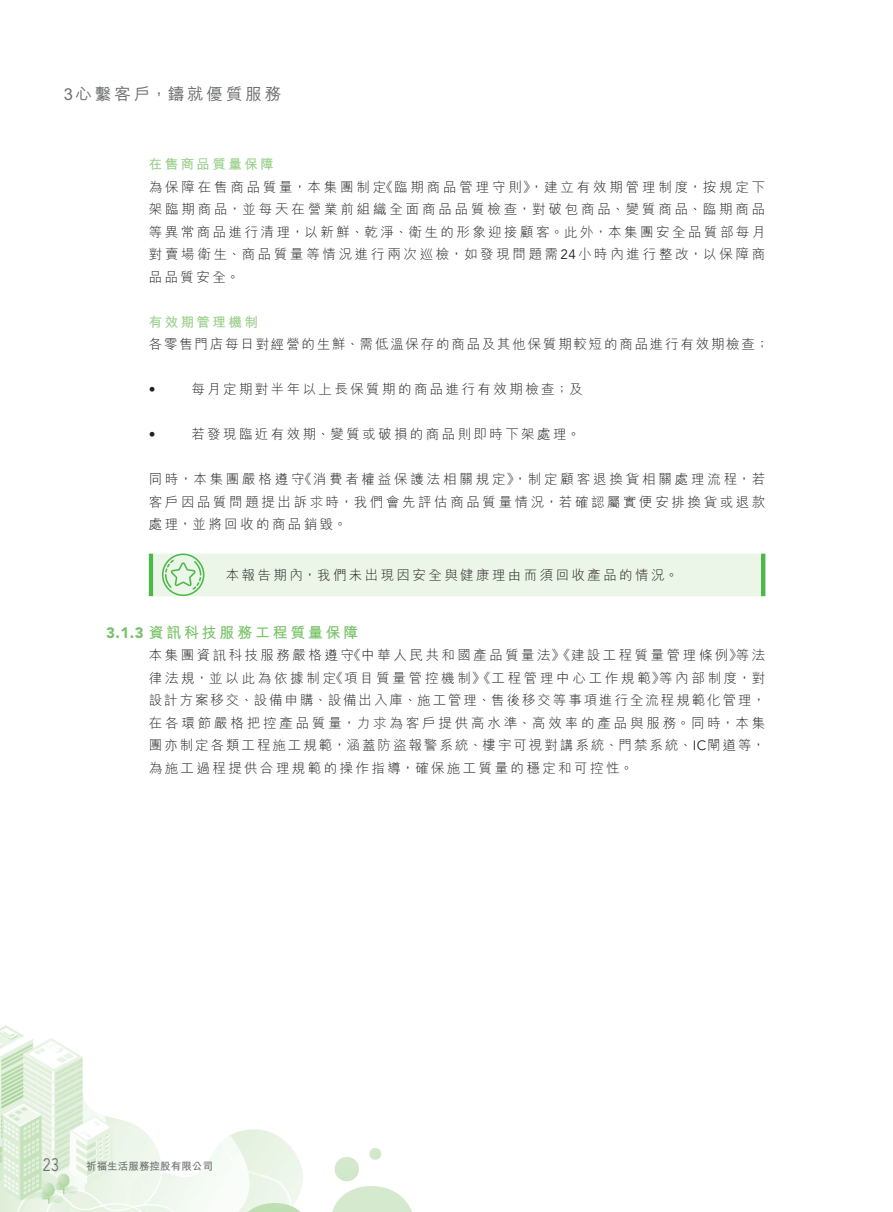
<style>
.page{position:relative;width:893px;height:1212px;background:#fff}
.page>*{position:absolute;margin:0;border:0;box-sizing:border-box;transform-origin:0 0}
.t1{font:18px "Avenir LT Std";color:#6c6d70;scale:.8 1}
.t2{font:500 16.5px "M Hei HK";letter-spacing:.18em;color:#6c6d70}
.t3{font:700 15px "M Hei HK";letter-spacing:.18em;color:#76c266}
.t4{font:300 13.5px/22.5px "M Hei HK";letter-spacing:.18em;color:#231f20;text-align:justify}
.t5{font:300 13.5px "M Hei HK";letter-spacing:.13em;color:#231f20}
.t6{font:700 13.5px "M Hei HK";letter-spacing:.18em;color:#9acf8a}
.t7{font:13.5px "Avenir LT Std";color:#231f20}
.t8{font:700 10.5px "M Hei HK";letter-spacing:.01em;color:#6c6d70}
.s1{font-family:"Avenir LT Std";font-weight:400}
.s2{font-family:"Avenir LT Std";font-weight:900}
</style>
<div class="page">
<img style="left:0;top:553px;width:766px;height:659px">
<div style="left:149px;top:553px;width:616px;height:43px;background:#ebf5e8"></div>
<p class="t2" style="left:64px;top:82px;width:219px">3心繫客戶，鑄就優質服務</p>
<p class="t6" style="left:149px;top:155px;width:127px">在售商品質量保障</p>
<p class="t4" style="left:149px;top:175px;width:618px">為保障在售商品質量，本集團制定《臨期商品管理守則》，建立有效期管理制度，按規定下架臨期商品，並每天在營業前組織全面商品品質檢查，對破包商品、變質商品、臨期商品等異常商品進行清理，以新鮮、乾淨、衛生的形象迎接顧客。此外，本集團安全品質部每月對賣場衛生、商品質量等情況進行兩次巡檢，如發現問題需<span class="s1">24</span>小時內進行整改，以保障商品品質安全。</p>
<p class="t6" style="left:149px;top:312px;width:111px">有效期管理機制</p>
<p class="t5" style="left:149px;top:338px;width:622px">各零售門店每日對經營的生鮮、需低溫保存的商品及其他保質期較短的商品進行有效期檢查；</p>
<p class="t7" style="left:149px;top:382px;width:8px">•</p>
<p class="t4" style="left:191px;top:378px;width:393px">每月定期對半年以上長保質期的商品進行有效期檢查；及</p>
<p class="t7" style="left:149px;top:427px;width:8px">•</p>
<p class="t4" style="left:191px;top:423px;width:391px">若發現臨近有效期、變質或破損的商品則即時下架處理。</p>
<p class="t4" style="left:149px;top:468px;width:618px">同時，本集團嚴格遵守《消費者權益保護法相關規定》，制定顧客退換貨相關處理流程，若客戶因品質問題提出訴求時，我們會先評估商品質量情況，若確認屬實便安排換貨或退款處理，並將回收的商品銷毀。</p>
<p class="t4" style="left:226px;top:564px;width:454px">本報告期內，我們未出現因安全與健康理由而須回收產品的情況。</p>
<p class="t3" style="left:106px;top:621px;width:254px"><span class="s2">3.1.3</span> 資訊科技服務工程質量保障</p>
<p class="t4" style="left:149px;top:644px;width:618px">本集團資訊科技服務嚴格遵守《中華人民共和國產品質量法》《建設工程質量管理條例》等法律法規，並以此為依據制定《項目質量管控機制》《工程管理中心工作規範》等內部制度，對設計方案移交、設備申購、設備出入庫、施工管理、售後移交等事項進行全流程規範化管理，在各環節嚴格把控產品質量，力求為客戶提供高水準、高效率的產品與服務。同時，本集團亦制定各類工程施工規範，涵蓋防盜報警系統、樓宇可視對講系統、門禁系統、<span class="s1">IC</span>閘道等，為施工過程提供合理規範的操作指導，確保施工質量的穩定和可控性。</p>
<h1 class="t1" style="left:43px;top:1155px;width:22px">23</h1>
<p class="t8" style="left:86px;top:1159px;width:128px">祈福生活服務控股有限公司</p>
</div>
